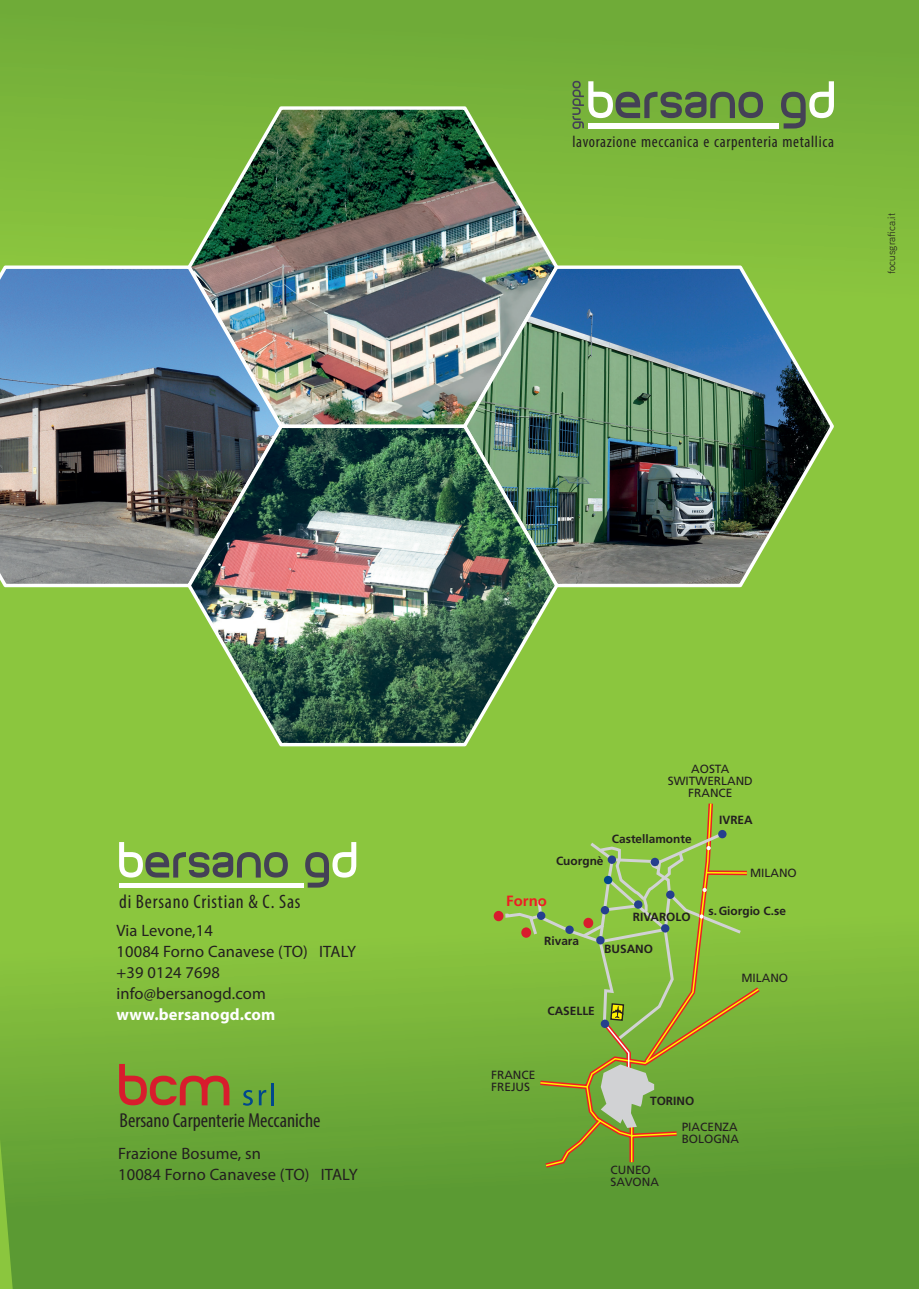
<style>
.page{position:relative;width:919px;height:1289px;background:#fff}
.page>*{position:absolute;margin:0;border:0;box-sizing:border-box;transform-origin:0 0}
.t1{font:condensed 20.25px "Myriad Pro";color:#231f20}
.t2{font:condensed 19.5px "Myriad Pro";letter-spacing:.04em;color:#231f20}
.t3{font:16.5px/21px "Myriad Pro";letter-spacing:.01em;color:#231f20}
.t4{font:700 16.5px "Myriad Pro";letter-spacing:.01em;color:#fff}
.t5{font:condensed 16.35px "Myriad Pro";letter-spacing:.04em;color:#231f20}
.t6{font:700 14.85px "Frutiger";color:#ee1d23}
.t7{font:11.85px/11.9px "Frutiger";color:#231f20}
.t8{font:700 11.85px "Frutiger";color:#231f20}
.t9{font:10.5px "Aaux Next";color:#231f20}
</style>
<div class="page">
<div style="left:0;top:0;width:918px;height:1288px;background:#8bc63e"></div>
<svg style="left:0;top:911px;width:918px;height:377px"></svg>
<svg style="left:0;top:0;width:918px;height:209px"></svg>
<img style="left:185px;top:103px;width:375px;height:318px">
<img style="left:460px;top:262px;width:374px;height:326px">
<img style="left:0;top:262px;width:285px;height:326px">
<img style="left:185px;top:421px;width:375px;height:326px">
<svg style="left:572px;top:81px;width:191px;height:48px;background:#739a4f"></svg>
<svg style="left:781px;top:81px;width:52px;height:47px;background:#82a75e"></svg>
<div style="left:588px;top:123px;width:191px;height:5px;background:#fff"></div>
<svg style="left:119px;top:1063px;width:110px;height:42px;background:#937d34"></svg>
<svg style="left:243px;top:1089px;width:10px;height:16px"></svg>
<svg style="left:259px;top:1089px;width:7px;height:16px"></svg>
<hr style="left:271px;top:1083px;width:3px;height:22px;background:#01488c">
<svg style="left:119px;top:842px;width:169px;height:35px"></svg>
<svg style="left:305px;top:842px;width:51px;height:45px"></svg>
<div style="left:119px;top:882px;width:184px;height:5px;background:#fff"></div>
<svg style="left:503px;top:803px;width:261px;height:367px"></svg>
<div style="left:493px;top:910px;width:10px;height:11px;background:#d81c2d;border-radius:50%"></div>
<p class="t5" style="left:572px;top:131px;width:263px">lavorazione meccanica e carpenteria metallica</p>
<p class="t9" style="left:884px;top:273px;width:62px;rotate:-90deg">focusgra ca.it</p>
<p class="t2" style="left:119px;top:890px;width:183px">di Bersano Cristian &amp; C. Sas</p>
<p class="t3" style="left:116px;top:919px;width:241px">Via Levone,14<br>10084 Forno Canavese (TO) ITALY +39 0124 7698 info@bersanogd.com</p>
<p class="t4" style="left:116px;top:1003px;width:160px">www.bersanogd.com</p>
<p class="t1" style="left:119px;top:1108px;width:203px">Bersano Carpenterie Meccaniche</p>
<p class="t3" style="left:118px;top:1142px;width:241px">Frazione Bosume, sn<br>10084 Forno Canavese (TO) ITALY</p>
<p class="t7" style="left:667px;top:763px;width:87px;text-align:center">AOSTA<br>SWITWERLAND<br>FRANCE</p>
<p class="t8" style="left:556px;top:853px;width:49px">Cuorgnè</p>
<p class="t8" style="left:612px;top:832px;width:81px">Castellamonte</p>
<p class="t6" style="left:506px;top:892px;width:42px">Forno</p>
<p class="t8" style="left:544px;top:933px;width:36px">Rivara</p>
<p class="t8" style="left:632px;top:909px;width:59px">RIVAROLO</p>
<p class="t8" style="left:604px;top:942px;width:50px">BUSANO</p>
<p class="t8" style="left:547px;top:1004px;width:49px">CASELLE</p>
<p class="t8" style="left:719px;top:813px;width:35px">IVREA</p>
<p class="t7" style="left:750px;top:867px;width:48px">MILANO</p>
<p class="t8" style="left:708px;top:903px;width:79px">s. Giorgio C.se</p>
<p class="t7" style="left:741px;top:971px;width:48px">MILANO</p>
<p class="t7" style="left:491px;top:1068px;width:46px">FRANCE<br>FREJUS</p>
<p class="t8" style="left:650px;top:1093px;width:46px">TORINO</p>
<p class="t7" style="left:610px;top:1164px;width:50px">CUNEO<br>SAVONA</p>
<p class="t7" style="left:681px;top:1120px;width:59px">PIACENZA<br>BOLOGNA</p>
</div>
